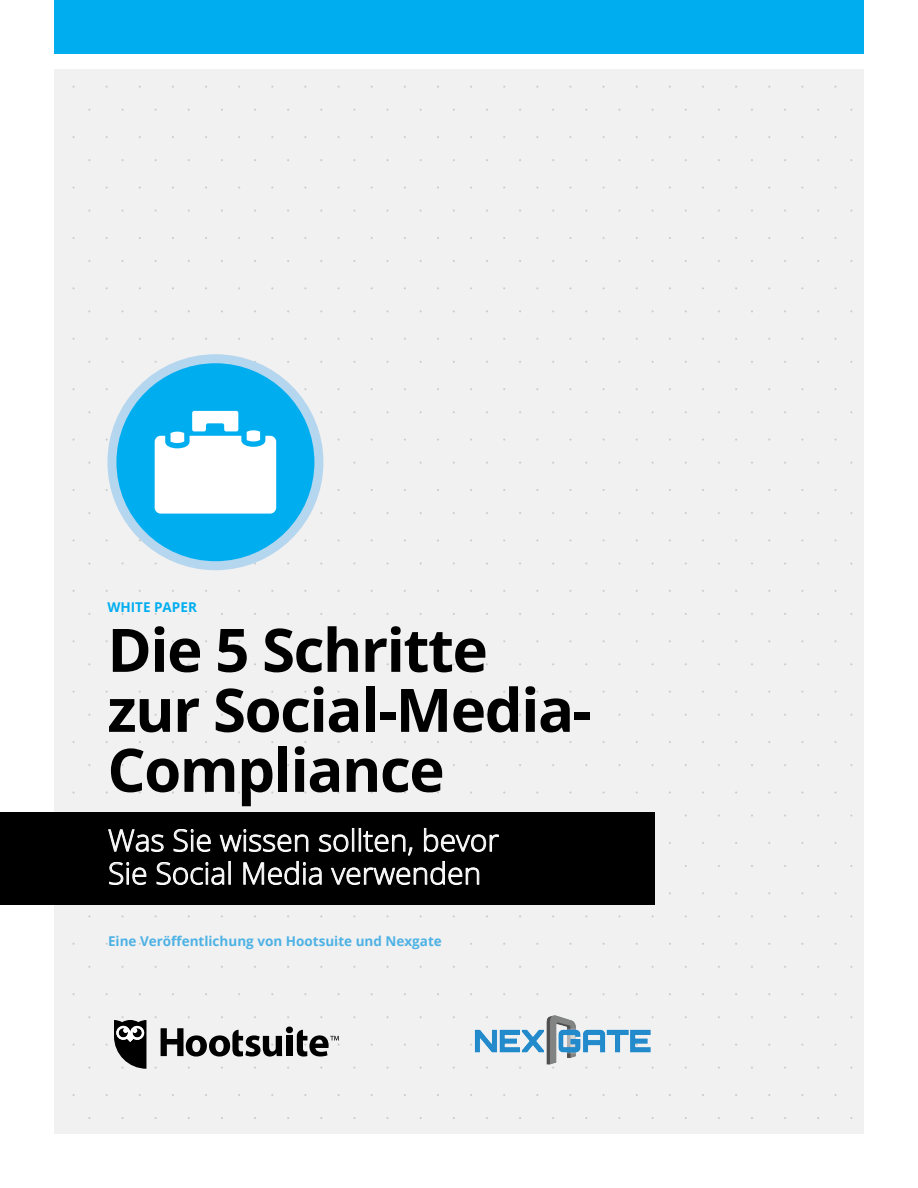
<style>
.page{position:relative;width:918px;height:1188px;background:#fff}
.page>*{position:absolute;margin:0;border:0;box-sizing:border-box;transform-origin:0 0}
.t1{font:700 60px/60px "Open Sans";letter-spacing:-.025em;color:#000}
.t2{font:300 30px/33px "Open Sans";color:#fff}
.t3{font:700 13.5px "Open Sans";color:#4eb2e5}
.t4{font:700 13.5px "Open Sans";color:#00aeef}
</style>
<div class="page">
<div style="left:54px;top:0;width:810px;height:54px;background:#00aeef"></div>
<div style="left:54px;top:69px;width:810px;height:1065px;background:#f2f1f1"></div>
<div style="left:0;top:812px;width:655px;height:92px;background:#000"></div>
<svg style="left:108px;top:829px;width:56px;height:23px"></svg>
<svg style="left:173px;top:829px;width:38px;height:23px"></svg>
<svg style="left:220px;top:829px;width:42px;height:23px"></svg>
<svg style="left:263px;top:834px;width:46px;height:18px"></svg>
<svg style="left:319px;top:834px;width:30px;height:18px"></svg>
<div style="left:352px;top:828px;width:2px;height:23px;border:1px solid #fff"></div>
<div style="left:359px;top:828px;width:2px;height:23px;border:1px solid #fff"></div>
<svg style="left:363px;top:831px;width:43px;height:21px"></svg>
<svg style="left:408px;top:847px;width:5px;height:9px"></svg>
<svg style="left:424px;top:828px;width:47px;height:24px"></svg>
<svg style="left:471px;top:834px;width:28px;height:18px"></svg>
<svg style="left:109px;top:862px;width:38px;height:23px"></svg>
<svg style="left:156px;top:862px;width:69px;height:23px"></svg>
<svg style="left:229px;top:861px;width:1px;height:23px"></svg>
<svg style="left:243px;top:861px;width:56px;height:24px"></svg>
<svg style="left:303px;top:862px;width:19px;height:23px"></svg>
<svg style="left:331px;top:867px;width:42px;height:18px"></svg>
<svg style="left:373px;top:867px;width:55px;height:18px"></svg>
<svg style="left:430px;top:861px;width:50px;height:24px"></svg>
<div style="left:112px;top:359px;width:207px;height:207px;background:#00aeef;border-radius:50%"></div>
<div style="left:107px;top:354px;width:216px;height:216px;border:9px solid #b4d6ef;border-radius:50%"></div>
<svg style="left:155px;top:411px;width:121px;height:103px"></svg>
<svg style="left:247px;top:430px;width:13px;height:11px"></svg>
<svg style="left:161px;top:1028px;width:69px;height:29px"></svg>
<svg style="left:232px;top:1030px;width:50px;height:27px"></svg>
<div style="left:286px;top:1036px;width:7px;height:20px;background:#000"></div>
<div style="left:286px;top:1027px;width:7px;height:6px;background:#000;border-radius:50%"></div>
<svg style="left:297px;top:1030px;width:42px;height:27px"></svg>
<svg style="left:114px;top:1016px;width:32px;height:53px"></svg>
<img style="left:470px;top:1015px;width:184px;height:54px">
<p class="t4" style="left:107px;top:597px;width:91px">WHITE PAPER</p>
<h1 class="t1" style="left:107px;top:619px;width:486px">Die 5 Schritte zur Social-Media-<br>Compliance</h1>
<p class="t2" style="left:108px;top:823px;width:393px">Was Sie wissen sollten, bevor<br>Sie Social Media verwenden</p>
<p class="t3" style="left:108px;top:931px;width:335px">Eine Veröffentlichung von Hootsuite und Nexgate</p>
</div>
